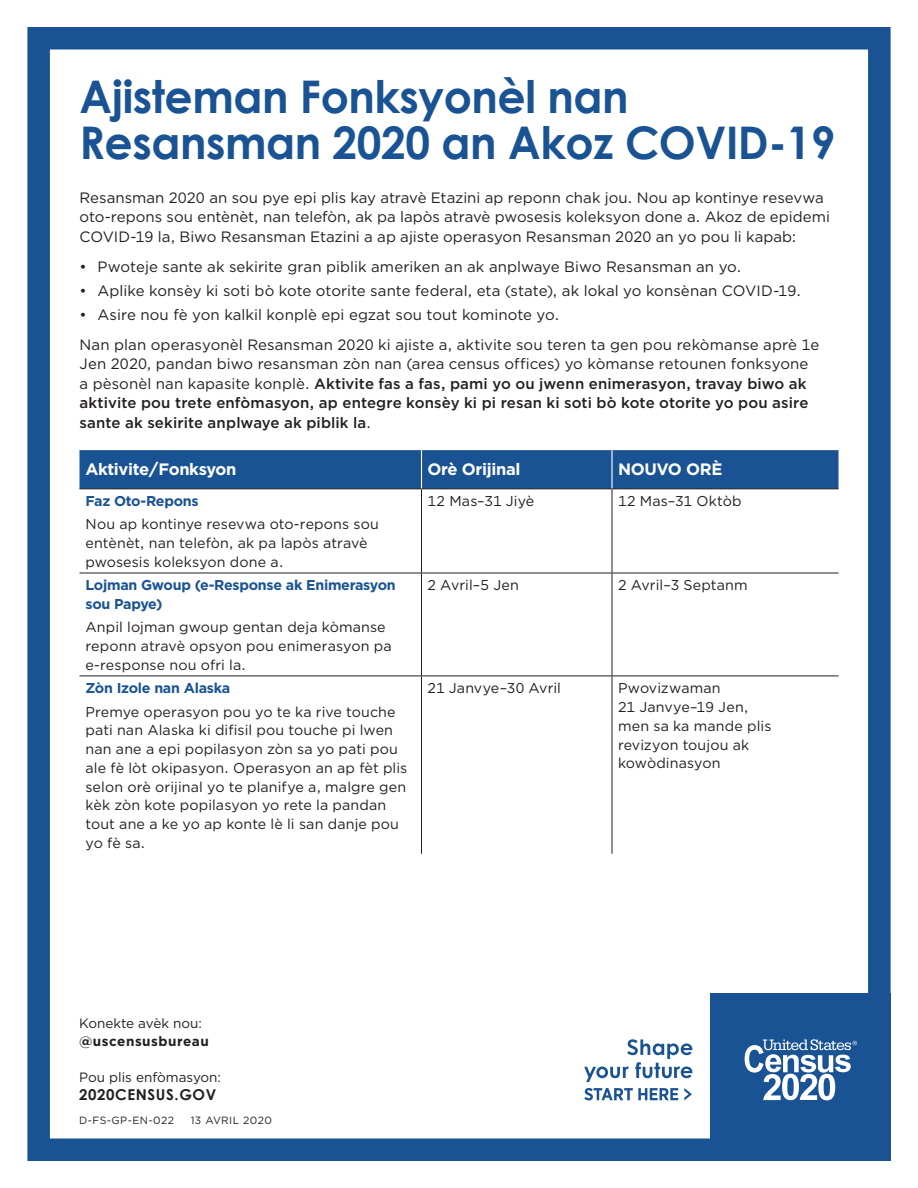
<style>
.page{position:relative;width:918px;height:1188px;background:#fff}
.page>*{position:absolute;margin:0;border:0;box-sizing:border-box;transform-origin:0 0}
.Title-B{font:700 45px/46.5px "Century Gothic";letter-spacing:-.01em;color:#1a5393}
.subhead2-B{font:700 16.5px "Gotham";letter-spacing:-.02em;color:#fff}
.body_text{font:15px/19.5px "Gotham";letter-spacing:.005em;color:#231f20}
.t1{font:700 15px "Century Gothic";letter-spacing:.04em;color:#231f20}
.body_text-2{font:14.25px/18.8px "Gotham";letter-spacing:.01em;color:#231f20}
.subhead2-B-2{font:700 14.25px/18.8px "Gotham";letter-spacing:-.02em;color:#1a5393}
.t2{font:13.5px/18px "Gotham";color:#231f20}
.t3{font:10.5px "Gotham";letter-spacing:.04em;color:#231f20}
.s1{font-weight:500}
.s2{font-weight:700}
</style>
<div class="page">
<div style="left:27px;top:27px;width:864px;height:1134px;border:22px solid #1a5393"></div>
<div style="left:710px;top:994px;width:181px;height:167px;background:#1a5393"></div>
<svg style="left:584px;top:1088px;width:94px;height:12px"></svg>
<svg style="left:684px;top:1088px;width:8px;height:12px"></svg>
<svg style="left:584px;top:1039px;width:108px;height:43px"></svg>
<svg style="left:745px;top:1039px;width:112px;height:61px"></svg>
<div style="left:80px;top:450px;width:758px;height:38px;background:#1a5393"></div>
<hr style="left:80px;top:488px;width:342px;height:1px;background:#231f20">
<hr style="left:422px;top:488px;width:190px;height:1px;background:#231f20">
<hr style="left:421px;top:489px;width:1px;height:84px;background:#231f20">
<hr style="left:612px;top:488px;width:226px;height:1px;background:#231f20">
<hr style="left:612px;top:489px;width:1px;height:84px;background:#231f20">
<hr style="left:80px;top:573px;width:342px;height:1px;background:#231f20">
<hr style="left:422px;top:573px;width:190px;height:1px;background:#231f20">
<hr style="left:421px;top:573px;width:1px;height:103px;background:#231f20">
<hr style="left:612px;top:573px;width:226px;height:1px;background:#231f20">
<hr style="left:612px;top:573px;width:1px;height:103px;background:#231f20">
<hr style="left:80px;top:676px;width:342px;height:1px;background:#231f20">
<hr style="left:422px;top:676px;width:190px;height:1px;background:#231f20">
<hr style="left:421px;top:676px;width:1px;height:178px;background:#231f20">
<hr style="left:612px;top:676px;width:226px;height:1px;background:#231f20">
<hr style="left:612px;top:676px;width:1px;height:178px;background:#231f20">
<hr style="left:421px;top:450px;width:1px;height:38px;background:#fff">
<hr style="left:611px;top:450px;width:2px;height:38px;background:#fff">
<p class="Title-B" style="left:80px;top:71px;width:757px">Ajisteman Fonksyonèl nan<br>Resansman 2020 an Akoz COVID-19</p>
<p class="body_text" style="left:80px;top:187px;width:752px">Resansman 2020 an sou pye epi plis kay atravè Etazini ap reponn chak jou. Nou ap kontinye resevwa oto-repons sou entènèt, nan telefòn, ak pa lapòs atravè pwosesis koleksyon done a. Akoz de epidemi<br>COVID-19 la, Biwo Resansman Etazini a ap ajiste operasyon Resansman 2020 an yo pou li kapab:</p>
<p class="body_text" style="left:80px;top:256px;width:663px">• Pwoteje sante ak sekirite gran piblik ameriken an ak anplwaye Biwo Resansman an yo.</p>
<p class="body_text" style="left:80px;top:280px;width:723px">• Aplike konsèy ki soti bò kote otorite sante federal, eta (state), ak lokal yo konsènan COVID-19.</p>
<p class="body_text" style="left:80px;top:304px;width:481px">• Asire nou fè yon kalkil konplè epi egzat sou tout kominote yo.</p>
<p class="body_text" style="left:80px;top:334px;width:741px">Nan plan operasyonèl Resansman 2020 ki ajiste a, aktivite sou teren ta gen pou rekòmanse aprè 1e Jen 2020, pandan biwo resansman zòn nan (area census offices) yo kòmanse retounen fonksyone a pèsonèl nan kapasite konplè. <span class="s1">Aktivite fas a fas, pami yo ou jwenn enimerasyon, travay biwo ak aktivite pou trete enfòmasyon, ap entegre konsèy ki pi resan ki soti bò kote otorite yo pou asire sante ak sekirite anplwaye ak piblik la</span>.</p>
<p class="subhead2-B" style="left:86px;top:459px;width:152px">Aktivite/Fonksyon</p>
<p class="subhead2-B" style="left:428px;top:459px;width:95px">Orè Orijinal</p>
<p class="subhead2-B" style="left:618px;top:459px;width:106px">NOUVO ORÈ</p>
<p class="subhead2-B-2" style="left:86px;top:492px;width:115px">Faz Oto-Repons</p>
<p class="body_text-2" style="left:86px;top:515px;width:295px">Nou ap kontinye resevwa oto-repons sou entènèt, nan telefòn, ak pa lapòs atravè pwosesis koleksyon done a.</p>
<p class="body_text-2" style="left:428px;top:492px;width:108px">12 Mas–31 Jiyè</p>
<p class="body_text-2" style="left:618px;top:492px;width:125px">12 Mas–31 Oktòb</p>
<p class="subhead2-B-2" style="left:86px;top:576px;width:312px">Lojman Gwoup (e-Response ak Enimerasyon sou Papye)</p>
<p class="body_text-2" style="left:86px;top:618px;width:308px">Anpil lojman gwoup gentan deja kòmanse reponn atravè opsyon pou enimerasyon pa e-response nou ofri la.</p>
<p class="subhead2-B-2" style="left:86px;top:679px;width:146px">Zòn Izole nan Alaska</p>
<p class="body_text-2" style="left:86px;top:702px;width:323px">Premye operasyon pou yo te ka rive touche pati nan Alaska ki difisil pou touche pi lwen nan ane a epi popilasyon zòn sa yo pati pou ale fè lòt okipasyon. Operasyon an ap fèt plis selon orè orijinal yo te planifye a, malgre gen kèk zòn kote popilasyon yo rete la pandan tout ane a ke yo ap konte lè li san danje pou yo fè sa.</p>
<p class="body_text-2" style="left:428px;top:576px;width:93px">2 Avril–5 Jen</p>
<p class="body_text-2" style="left:618px;top:576px;width:131px">2 Avril–3 Septanm</p>
<p class="body_text-2" style="left:428px;top:679px;width:135px">21 Janvye–30 Avril</p>
<p class="body_text-2" style="left:618px;top:679px;width:155px">Pwovizwaman<br>21 Janvye–19 Jen, men sa ka mande plis revizyon toujou ak kowòdinasyon</p>
<p class="t2" style="left:79px;top:1014px;width:131px">Konekte avèk nou: <span class="s2">@uscensusbureau</span></p>
<p class="t2" style="left:79px;top:1068px;width:143px">Pou plis enfòmasyon:</p>
<p class="t3" style="left:79px;top:1114px;width:96px">D-FS-GP-EN-022</p>
<p class="t3" style="left:191px;top:1114px;width:83px">13 AVRIL 2020</p>
<p class="t1" style="left:79px;top:1083px;width:139px">2020CENSUS.GOV</p>
</div>
